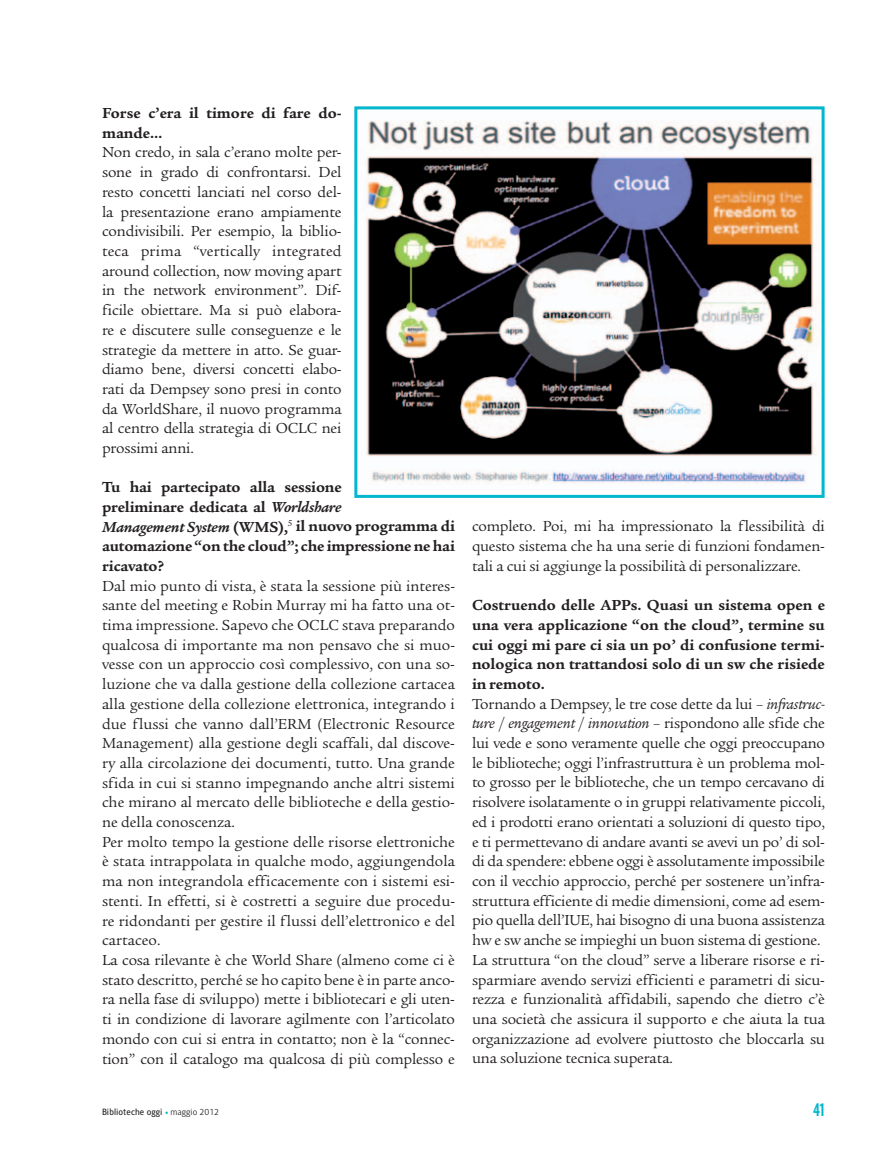
<style>
.page{position:relative;width:893px;height:1149px;background:#fff}
.page>*{position:absolute;margin:0;border:0;box-sizing:border-box;transform-origin:0 0}
.t1{font:18px "Alternate Gothic No 2 BT";color:#00b7ce}
.t2{font:15.75px/19.6px "Legacy Ser ITC";letter-spacing:-.01em;color:#231f20;text-align:justify}
.t3{font:700 15.75px/19.6px "Legacy Ser ITC";letter-spacing:-.01em;color:#231f20}
.t4{font:9px "Alber";color:#231f20}
.s1{font-style:italic}
.s2{font-weight:700}
.s3{font-weight:700;font-style:italic;color:#00b7ce}
.s4{font-weight:300}
</style>
<div class="page">
<img style="left:362px;top:120px;width:457px;height:364px">
<div style="left:354px;top:106px;width:471px;height:391px;border:3px solid #00b7ce"></div>
<p class="t3" style="left:102px;top:103px;width:241px">Forse c’era il timore di fare do&shy;mande…</p>
<p class="t2" style="left:102px;top:143px;width:241px">Non credo, in sala c’erano molte per&shy;sone in grado di confrontarsi. Del resto concetti lanciati nel corso del&shy;la presentazione erano ampiamente condivisibili. Per esempio, la biblio&shy;teca prima “vertically integrated around collection, now moving apart in the network environment”. Dif&shy;ficile obiettare. Ma si può elabora&shy;re e discutere sulle conseguenze e le strategie da mettere in atto. Se guar&shy;diamo bene, diversi concetti elabo&shy;rati da Dempsey sono presi in conto da WorldShare, il nuovo programma al centro della strategia di OCLC nei prossimi anni.</p>
<p class="t3" style="left:102px;top:477px;width:354px">Tu hai partecipato alla sessione<br>preliminare dedicata al <span class="s1">Worldshare<br>Management System</span> (WMS),<sup>5</sup> il nuovo programma di automazione “on the cloud”; che impressione ne hai ricavato?</p>
<p class="t2" style="left:102px;top:575px;width:354px;text-align:left">Dal mio punto di vista, è stata la sessione più interes&shy;sante del meeting e Robin Murray mi ha fatto una ot&shy;tima impressione. Sapevo che OCLC stava preparando qualcosa di importante ma non pensavo che si muo&shy;vesse con un approccio così complessivo, con una so&shy;luzione che va dalla gestione della collezione cartacea alla gestione della collezione elettronica, integrando i due flussi che vanno dall’ERM (Electronic Resource Management) alla gestione degli scaffali, dal discove&shy;ry alla circolazione dei documenti, tutto. Una grande sfida in cui si stanno impegnando anche altri sistemi che mirano al mercato delle biblioteche e della gestio&shy;ne della conoscenza.<br>Per molto tempo la gestione delle risorse elettroniche è stata intrappolata in qualche modo, aggiungendola ma non integrandola efficacemente con i sistemi esi&shy;stenti. In effetti, si è costretti a seguire due procedu&shy;re ridondanti per gestire il flussi dell’elettronico e del cartaceo.<br>La cosa rilevante è che World Share (almeno come ci è stato descritto, perché se ho capito bene è in parte anco&shy;ra nella fase di sviluppo) mette i bibliotecari e gli uten&shy;ti in condizione di lavorare agilmente con l’articolato mondo con cui si entra in contatto; non è la “connec&shy;tion” con il catalogo ma qualcosa di più complesso e</p>
<p class="t2" style="left:472px;top:516px;width:354px">completo. Poi, mi ha impressionato la flessibilità di questo sistema che ha una serie di funzioni fondamen&shy;tali a cui si aggiunge la possibilità di personalizzare.</p>
<p class="t2" style="left:472px;top:595px;width:354px;text-align:left"><span class="s2">Costruendo delle APPs. Quasi un sistema open e una vera applicazione “on the cloud”, termine su cui oggi mi pare ci sia un po’ di confusione termi&shy;nologica non trattandosi solo di un sw che risiede in remoto.<br></span>Tornando a Dempsey, le tre cose dette da lui – <span class="s1">infrastruc&shy;ture</span> / <span class="s1">engagement</span> / <span class="s1">innovation</span> – rispondono alle sfide che lui vede e sono veramente quelle che oggi preoccupano le biblioteche; oggi l’infrastruttura è un problema mol&shy;to grosso per le biblioteche, che un tempo cercavano di risolvere isolatamente o in gruppi relativamente piccoli, ed i prodotti erano orientati a soluzioni di questo tipo, e ti permettevano di andare avanti se avevi un po’ di sol&shy;di da spendere: ebbene oggi è assolutamente impossibile con il vecchio approccio, perché per sostenere un’infra&shy;struttura efficiente di medie dimensioni, come ad esem&shy;pio quella dell’IUE, hai bisogno di una buona assistenza hw e sw anche se impieghi un buon sistema di gestione.<br>La struttura “on the cloud” serve a liberare risorse e ri&shy;sparmiare avendo servizi efficienti e parametri di sicu&shy;rezza e funzionalità affidabili, sapendo che dietro c’è una società che assicura il supporto e che aiuta la tua organizzazione ad evolvere piuttosto che bloccarla su una soluzione tecnica superata.</p>
<p class="t4" style="left:102px;top:1106px;width:119px">Biblioteche oggi <span class="s3">•</span> <span class="s4">maggio 2012</span></p>
<p class="t1" style="left:813px;top:1099px;width:13px">41</p>
</div>
